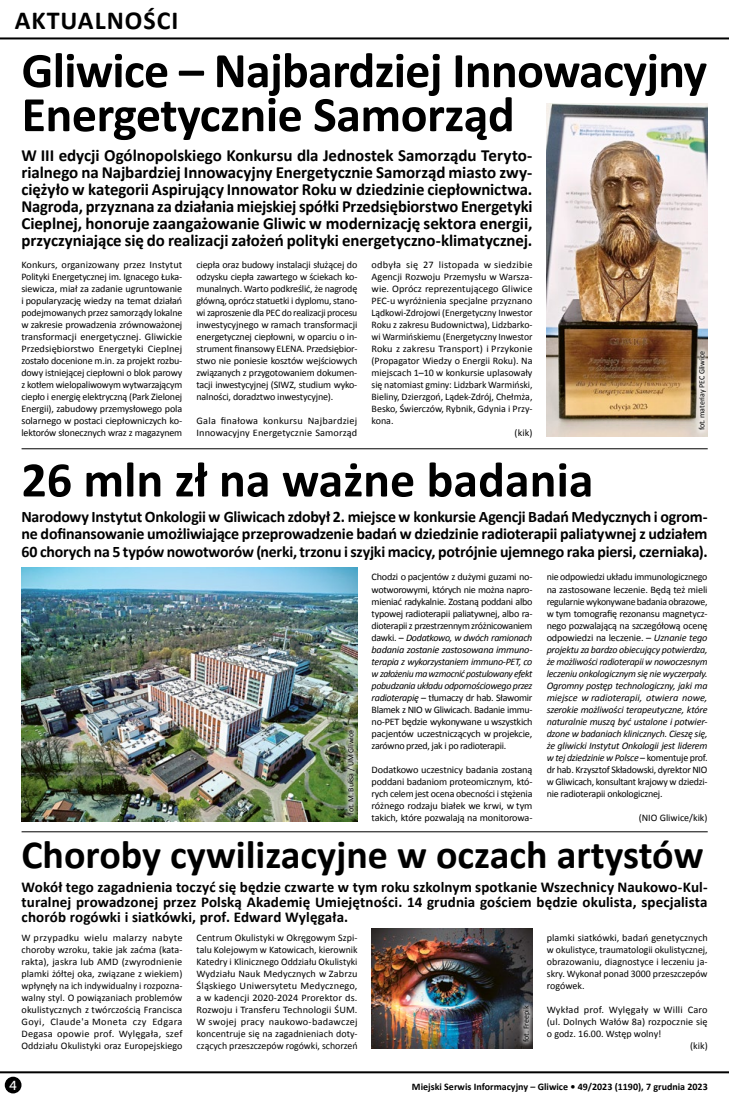
<style>
.page{position:relative;width:729px;height:1098px;background:#fff}
.page>*{position:absolute;margin:0;border:0;box-sizing:border-box;transform-origin:0 0}
.t1{font:700 50px/44px "Calibri";letter-spacing:-.015em;color:#000}
.t2{font:700 40px "Calibri";color:#000}
.t3{font:700 26px "Calibri";letter-spacing:.04em;color:#000}
.t4{font:700 17px/17px "Calibri";letter-spacing:-.005em;color:#000;text-align:justify}
.t5{font:700 16px/17px "Calibri";letter-spacing:-.015em;color:#000;text-align:justify}
.t6{font:700 15px/15px "Calibri";letter-spacing:.005em;color:#000;text-align:justify}
.t7{font:13px "Museo Sans 500";color:#fff}
.t8{font:10px/12px "Calibri";letter-spacing:-.005em;color:#000;text-align:justify}
.t9{font:italic 10px/12px "Calibri";letter-spacing:-.02em;color:#000;text-align:justify}
.t10{font:700 10px "Calibri";color:#000}
.t11{font:10px "Calibri";letter-spacing:.025em;color:#000}
.t12{font:10px "Calibri";letter-spacing:.02em;color:#000}
.t13{font:8px "Calibri";letter-spacing:-.01em;color:#000}
.s1{font-style:italic}
.s2{font-style:normal}
</style>
<div class="page">
<hr style="left:0;top:1070px;width:729px;height:2px;background:#000">
<div style="left:5px;top:1076px;width:16px;height:16px;background:#000;border-radius:50%"></div>
<hr style="left:0;top:37px;width:729px;height:2px;background:#000">
<hr style="left:22px;top:448px;width:685px;height:1px;background:#000">
<hr style="left:22px;top:831px;width:685px;height:1px;background:#000">
<img style="left:546px;top:103px;width:161px;height:334px">
<img style="left:371px;top:928px;width:161px;height:119px">
<div style="left:517px;top:999px;width:19px;height:48px;background:#fff;opacity:.75"></div>
<img style="left:22px;top:567px;width:335px;height:254px">
<div style="left:341px;top:723px;width:20px;height:97px;background:#fff;opacity:.75"></div>
<div style="left:693px;top:345px;width:18px;height:91px;background:#fff;opacity:.75"></div>
<h3 class="t3" style="left:15px;top:4px;width:165px">AKTUALNOŚCI</h3>
<h1 class="t1" style="left:22px;top:48px;width:687px">Gliwice – Najbardziej Innowacyjny<br>Energetycznie Samorząd</h1>
<p class="t4" style="left:21px;top:147px;width:512px">W III edycji Ogólnopolskiego Konkursu dla Jednostek Samorządu Teryto&shy;rialnego na Najbardziej Innowacyjny Energetycznie Samorząd miasto zwy&shy;ciężyło w kategorii Aspirujący Innowator Roku w dziedzinie ciepłownictwa.<br>Nagroda, przyznana za działania miejskiej spółki Przedsiębiorstwo Energetyki Cieplnej, honoruje zaangażowanie Gliwic w modernizację sektora energii, przyczyniające się do realizacji założeń polityki energetyczno-klimatycznej.</p>
<p class="t8" style="left:21px;top:259px;width:162px">Konkurs, organizowany przez Instytut Polityki Energetycznej im. Ignacego Łuka&shy;siewicza, miał za zadanie ugruntowanie i popularyzację wiedzy na temat działań podejmowanych przez samorządy lokalne w zakresie prowadzenia zrównoważonej transformacji energetycznej. Gliwickie Przedsiębiorstwo Energetyki Cieplnej zostało docenione m.in. za projekt rozbu&shy;dowy istniejącej ciepłowni o blok parowy z kotłem wielopaliwowym wytwarzającym ciepło i energię elektryczną (Park Zielonej Energii), zabudowy przemysłowego pola solarnego w postaci ciepłowniczych ko&shy;lektorów słonecznych wraz z magazynem</p>
<p class="t8" style="left:196px;top:259px;width:162px">ciepła oraz budowy instalacji służącej do odzysku ciepła zawartego w ściekach ko&shy;munalnych. Warto podkreślić, że nagrodę główną, oprócz statuetki i dyplomu, stano&shy;wi zaproszenie dla PEC do realizacji procesu inwestycyjnego w ramach transformacji energetycznej ciepłowni, w oparciu o in&shy;strument finansowy ELENA. Przedsiębior&shy;stwo nie poniesie kosztów wejściowych związanych z przygotowaniem dokumen&shy;tacji inwestycyjnej (SIWZ, studium wyko&shy;nalności, doradztwo inwestycyjne).</p>
<p class="t11" style="left:371px;top:258px;width:162px">odbyła się 27 listopada w siedzibie</p>
<p class="t8" style="left:371px;top:271px;width:162px">Agencji Rozwoju Przemysłu w Warsza-</p>
<p class="t8" style="left:371px;top:283px;width:162px">wie. Oprócz reprezentującego Gliwice</p>
<p class="t8" style="left:371px;top:295px;width:162px">PEC-u wyróżnienia specjalne przyznano</p>
<p class="t8" style="left:371px;top:307px;width:162px">Lądkowi-Zdrojowi (Energetyczny Inwestor</p>
<p class="t8" style="left:371px;top:319px;width:162px">Roku z zakresu Budownictwa), Lidzbarko-</p>
<p class="t8" style="left:371px;top:331px;width:162px">wi Warmińskiemu (Energetyczny Inwestor</p>
<p class="t8" style="left:371px;top:343px;width:162px">Roku z zakresu Transport) i Przykonie</p>
<p class="t8" style="left:371px;top:355px;width:162px">(Propagator Wiedzy o Energii Roku). Na</p>
<p class="t8" style="left:371px;top:367px;width:162px">miejscach 1–10 w konkursie uplasowały</p>
<p class="t8" style="left:371px;top:379px;width:162px">się natomiast gminy: Lidzbark Warmiński,</p>
<p class="t8" style="left:371px;top:391px;width:162px">Bieliny, Dzierzgoń, Lądek-Zdrój, Chełmża,</p>
<p class="t8" style="left:371px;top:403px;width:162px">Besko, Świerczów, Rybnik, Gdynia i Przy-</p>
<p class="t8" style="left:371px;top:415px;width:24px">kona.</p>
<p class="t8" style="left:514px;top:427px;width:19px">(kik)</p>
<p class="t8" style="left:196px;top:415px;width:162px">Gala finałowa konkursu Najbardziej<br>Innowacyjny Energetycznie Samorząd</p>
<h1 class="t1" style="left:21px;top:457px;width:573px">26 mln zł na ważne badania</h1>
<p class="t13" style="left:696px;top:430px;width:81px;rotate:-90deg">fot. materiay PEC Gliwice</p>
<p class="t5" style="left:21px;top:508px;width:687px">Narodowy Instytut Onkologii w Gliwicach zdobył 2. miejsce w konkursie Agencji Badań Medycznych i ogrom&shy;ne dofinansowanie umożliwiające przeprowadzenie badań w dziedzinie radioterapii paliatywnej z udziałem 60 chorych na 5 typów nowotworów (nerki, trzonu i szyjki macicy, potrójnie ujemnego raka piersi, czerniaka).</p>
<p class="t8" style="left:371px;top:571px;width:162px">Chodzi o pacjentów z dużymi guzami no&shy;wotworowymi, których nie można napro&shy;mieniać radykalnie. Zostaną poddani albo typowej radioterapii paliatywnej, albo ra&shy;dioterapii z przestrzennym zróżnicowaniem dawki. – <span class="s1">Dodatkowo, w dwóch ramionach badania zostanie zastosowana immuno&shy;terapia z wykorzystaniem immuno-PET, co w założeniu ma wzmocnić postulowany efekt pobudzania układu odpornościowego przez radioterapię</span> – tłumaczy dr hab. Sławomir Blamek z NIO w Gliwicach. Badanie immu&shy;no-PET będzie wykonywane u wszystkich pacjentów uczestniczących w projekcie, zarówno przed, jak i po radioterapii.</p>
<p class="t8" style="left:371px;top:763px;width:162px">Dodatkowo uczestnicy badania zostaną poddani badaniom proteomicznym, któ&shy;rych celem jest ocena obecności i stężenia różnego rodzaju białek we krwi, w tym takich, które pozwalają na monitorowa-</p>
<p class="t9" style="left:546px;top:570px;width:162px"><span class="s2">nie odpowiedzi układu immunologicznego na zastosowane leczenie. Będą też mieli regularnie wykonywane badania obrazowe, w tym tomografię rezonansu magnetycz&shy;nego pozwalającą na szczegółową ocenę odpowiedzi na leczenie. –</span> Uznanie tego projektu za bardzo obiecujący potwierdza, że możliwości radioterapii w nowoczesnym leczeniu onkologicznym się nie wyczerpały.<br>Ogromny postęp technologiczny, jaki ma miejsce w radioterapii, otwiera nowe, szerokie możliwości terapeutyczne, które naturalnie muszą być ustalone i potwier&shy;dzone w badaniach klinicznych. Cieszę się, że gliwicki Instytut Onkologii jest liderem w tej dziedzinie w Polsce <span class="s2">– komentuje prof. dr hab. Krzysztof Składowski, dyrektor NIO w Gliwicach, konsultant krajowy w dziedzi&shy;nie radioterapii onkologicznej.</span></p>
<p class="t8" style="left:638px;top:811px;width:70px">(NIO Gliwice/kik)</p>
<p class="t13" style="left:346px;top:814px;width:86px;rotate:-90deg">fot. M. Buksa / UM Gliwice</p>
<h2 class="t2" style="left:21px;top:829px;width:683px">Choroby cywilizacyjne w oczach artystów</h2>
<p class="t6" style="left:22px;top:879px;width:687px">Wokół tego zagadnienia toczyć się będzie czwarte w tym roku szkolnym spotkanie Wszechnicy Naukowo-Kul&shy;turalnej prowadzonej przez Polską Akademię Umiejętności. 14 grudnia gościem będzie okulista, specjalista chorób rogówki i siatkówki, prof. Edward Wylęgała.</p>
<p class="t8" style="left:22px;top:931px;width:162px">W przypadku wielu malarzy nabyte choroby wzroku, takie jak zaćma (kata&shy;rakta), jaskra lub AMD (zwyrodnienie plamki żółtej oka, związane z wiekiem) wpłynęły na ich indywidualny i rozpozna&shy;walny styl. O powiązaniach problemów okulistycznych z twórczością Francisca Goyi, Claude'a Moneta czy Edgara Degasa opowie prof. Wylęgała, szef Oddziału Okulistyki oraz Europejskiego</p>
<p class="t8" style="left:197px;top:931px;width:162px">Centrum Okulistyki w Okręgowym Szpi&shy;talu Kolejowym w Katowicach, kierownik Katedry i Klinicznego Oddziału Okulistyki Wydziału Nauk Medycznych w Zabrzu Śląskiego Uniwersytetu Medycznego, a w kadencji 2020-2024 Prorektor ds.<br>Rozwoju i Transferu Technologii ŚUM.<br>W swojej pracy naukowo-badawczej koncentruje się na zagadnieniach doty&shy;czących przeszczepów rogówki, schorzeń</p>
<p class="t8" style="left:546px;top:931px;width:162px">plamki siatkówki, badań genetycznych w okulistyce, traumatologii okulistycznej, obrazowaniu, diagnostyce i leczeniu ja&shy;skry. Wykonał ponad 3000 przeszczepów rogówek.</p>
<p class="t13" style="left:521px;top:1041px;width:38px;rotate:-90deg">fot. Freepik</p>
<p class="t12" style="left:546px;top:1002px;width:162px">Wykład prof. Wylęgały w Willi Caro</p>
<p class="t8" style="left:546px;top:1015px;width:162px">(ul. Dolnych Wałów 8a) rozpocznie się</p>
<p class="t8" style="left:546px;top:1027px;width:116px">o godz. 16.00. Wstęp wolny!</p>
<p class="t8" style="left:690px;top:1039px;width:19px">(kik)</p>
<h3 class="t7" style="left:9px;top:1077px;width:9px">4</h3>
<p class="t10" style="left:412px;top:1079px;width:297px">Miejski Serwis Informacyjny – Gliwice • 49/2023 (1190), 7 grudnia 2023</p>
</div>
